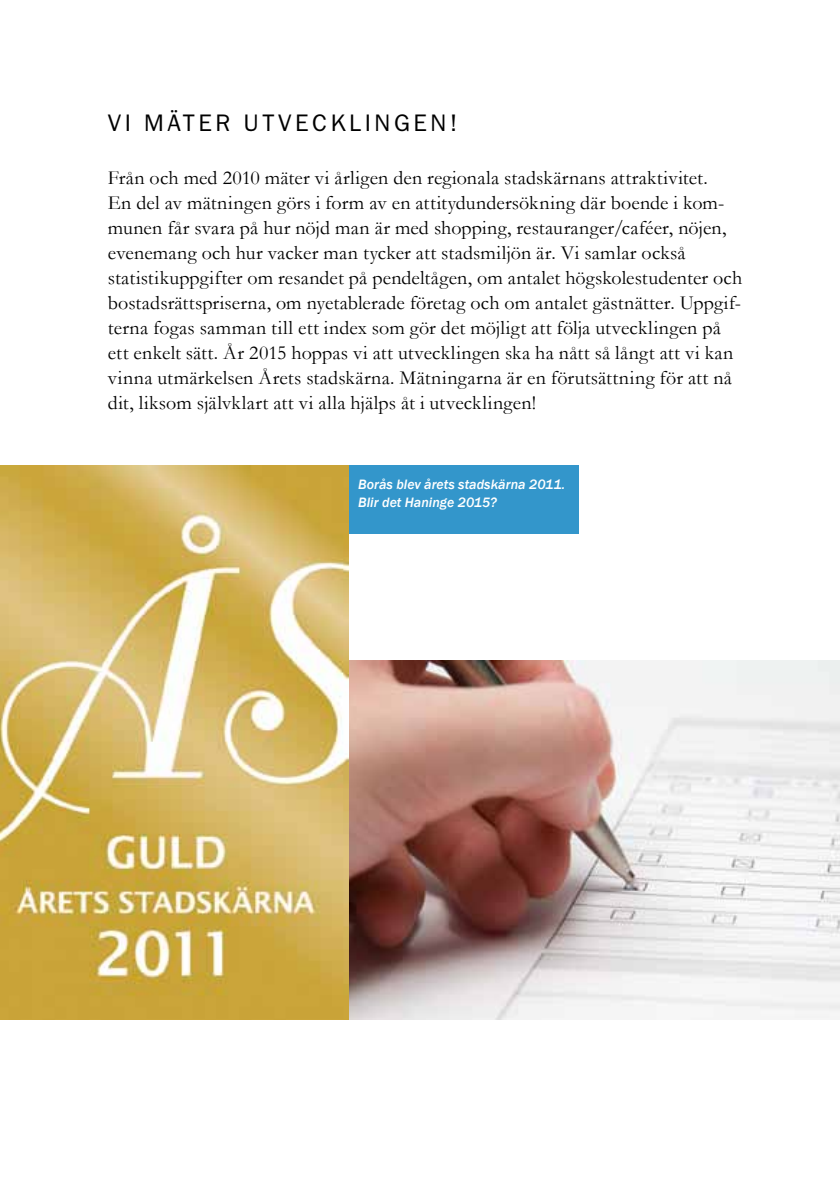
<style>
.page{position:relative;width:840px;height:1191px;background:#fff}
.page>*{position:absolute;margin:0;border:0;box-sizing:border-box;transform-origin:0 0}
.t1{font:24px "ITC Franklin Gothic Std";letter-spacing:.15em;color:#000}
.t2{font:20px/25px "Garamond";letter-spacing:.01em;color:#000}
.t3{font:italic 500 14px/18px "Franklin Gothic";color:#fff}
</style>
<div class="page">
<div style="left:347px;top:465px;width:232px;height:68px;background:#3396cb"></div>
<img style="left:348px;top:660px;width:491px;height:359px">
<img style="left:0;top:465px;width:348px;height:554px">
<p class="t1" style="left:108px;top:109px;width:106px">VI MÄTER</p>
<p class="t1" style="left:243px;top:109px;width:52px">UTVECKLIN</p>
<p class="t1" style="left:394px;top:109px;width:65px">GEN!</p>
<p class="t2" style="left:108px;top:164px;width:635px">Från och med 2010 mäter vi årligen den regionala stadskärnans attraktivitet.<br>En del av mätningen görs i form av en attitydundersökning där boende i kom&shy;munen får svara på hur nöjd man är med shopping, restauranger/caféer, nöjen, evenemang och hur vacker man tycker att stadsmiljön är. Vi samlar också statistikuppgifter om resandet på pendeltågen, om antalet högskolestudenter och bostadsrättspriserna, om nyetablerade företag och om antalet gästnätter. Uppgif&shy;terna fogas samman till ett index som gör det möjligt att följa utvecklingen på ett enkelt sätt. År 2015 hoppas vi att utvecklingen ska ha nått så långt att vi kan vinna utmärkelsen Årets stadskärna. Mätningarna är en förutsättning för att nå dit, liksom självklart att vi alla hjälps åt i utvecklingen!</p>
<p class="t3" style="left:358px;top:475px;width:208px">Borås blev årets stadskärna 2011.<br>Blir det Haninge 2015?</p>
</div>
